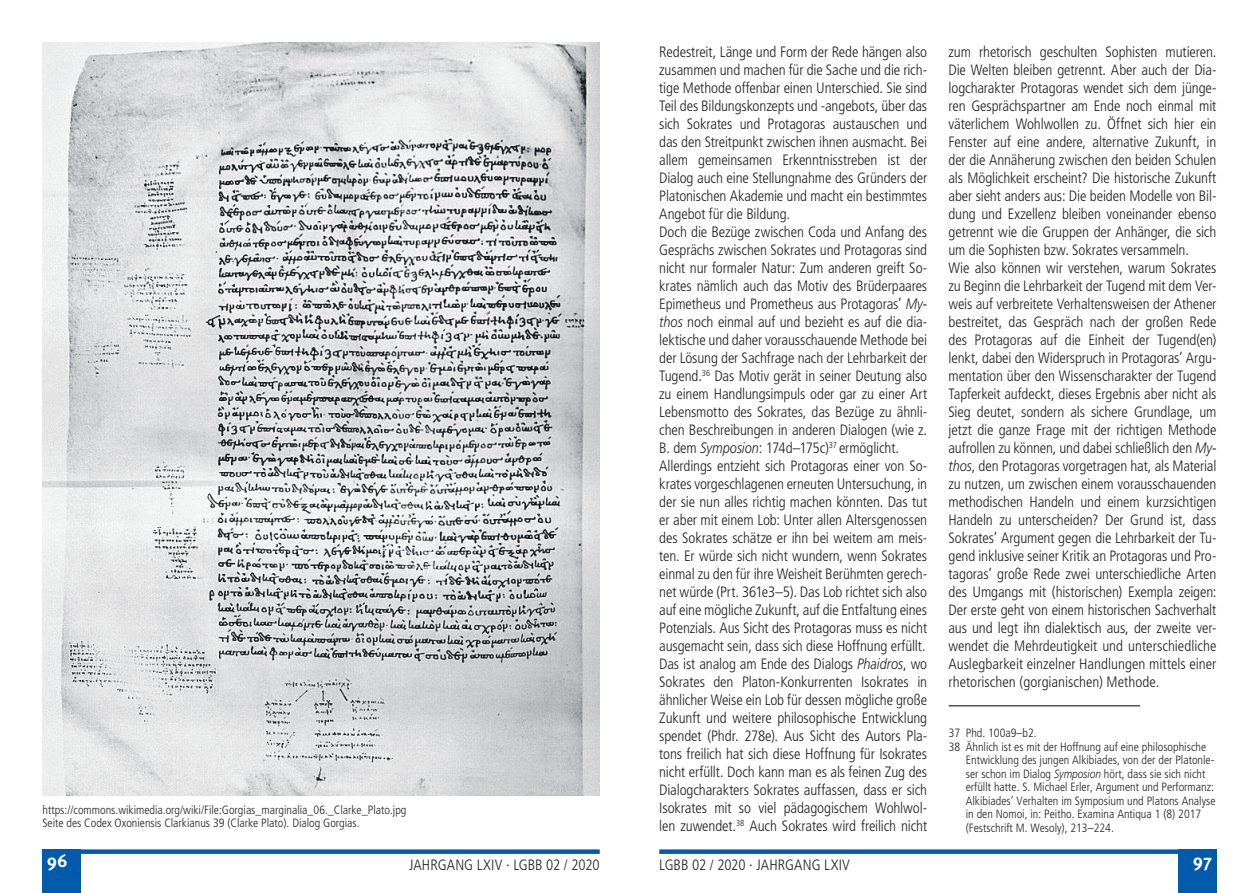
<style>
.page{position:relative;width:1259px;height:893px;background:#fff}
.page>*{position:absolute;margin:0;border:0;box-sizing:border-box;transform-origin:0 0}
.t1{font:700 18px "Meta OT";color:#fff}
.t2{font:300 condensed 15px/18px "Frutiger LT Std";letter-spacing:-.01em;color:#231f20}
.t3{font:300 condensed 12px/13.5px "Frutiger LT Std";color:#231f20}
.s1{font-style:italic;font-stretch:normal}
</style>
<div class="page">
<div style="left:659px;top:849px;width:557px;height:5px;background:#015aaa"></div>
<div style="left:1178px;top:849px;width:38px;height:44px;background:#015aaa"></div>
<div style="left:43px;top:849px;width:38px;height:44px;background:#015aaa"></div>
<div style="left:43px;top:849px;width:557px;height:5px;background:#015aaa"></div>
<img style="left:43px;top:43px;width:557px;height:752px">
<hr style="left:948px;top:705px;width:192px;height:1px;background:#000">
<p class="t3" style="left:43px;top:803px;width:365px">https://commons.wikimedia.org/wiki/File:Gorgias_marginalia_06._Clarke_Plato.jpg<br>Seite des Codex Oxoniensis Clarkianus 39 (Clarke Plato). Dialog Gorgias.</p>
<p class="t2" style="left:659px;top:43px;width:269px">Redestreit, Länge und Form der Rede hängen also zusammen und machen für die Sache und die rich&shy;tige Methode offenbar einen Unterschied. Sie sind Teil des Bildungskonzepts und -angebots, über das sich Sokrates und Protagoras austauschen und das den Streitpunkt zwischen ihnen ausmacht. Bei allem gemeinsamen Erkenntnisstreben ist der Dialog auch eine Stellungnahme des Gründers der Platonischen Akademie und macht ein bestimmtes Angebot für die Bildung.<br>Doch die Bezüge zwischen Coda und Anfang des Gesprächs zwischen Sokrates und Protagoras sind nicht nur formaler Natur: Zum anderen greift So&shy;krates nämlich auch das Motiv des Brüderpaares Epimetheus und Prometheus aus Protagoras’ <span class="s1">My&shy;thos</span> noch einmal auf und bezieht es auf die dia&shy;lektische und daher vorausschauende Methode bei der Lösung der Sachfrage nach der Lehrbarkeit der Tugend.<sup>36</sup> Das Motiv gerät in seiner Deutung also zu einem Handlungsimpuls oder gar zu einer Art Lebensmotto des Sokrates, das Bezüge zu ähnli&shy;chen Beschreibungen in anderen Dialogen (wie z.<br>B. dem <span class="s1">Symposion</span>: 174d–175c)<sup>37</sup> ermöglicht.<br>Allerdings entzieht sich Protagoras einer von So&shy;krates vorgeschlagenen erneuten Untersuchung, in der sie nun alles richtig machen könnten. Das tut er aber mit einem Lob: Unter allen Altersgenossen des Sokrates schätze er ihn bei weitem am meis&shy;ten. Er würde sich nicht wundern, wenn Sokrates einmal zu den für ihre Weisheit Berühmten gerech&shy;net würde (Prt. 361e3–5). Das Lob richtet sich also auf eine mögliche Zukunft, auf die Entfaltung eines Potenzials. Aus Sicht des Protagoras muss es nicht ausgemacht sein, dass sich diese Hoffnung erfüllt.<br>Das ist analog am Ende des Dialogs <span class="s1">Phaidros</span>, wo Sokrates den Platon-Konkurrenten Isokrates in ähnlicher Weise ein Lob für dessen mögliche große Zukunft und weitere philosophische Entwicklung spendet (Phdr. 278e). Aus Sicht des Autors Pla&shy;tons freilich hat sich diese Hoffnung für Isokrates nicht erfüllt. Doch kann man es als feinen Zug des Dialogcharakters Sokrates auffassen, dass er sich Isokrates mit so viel pädagogischem Wohlwol&shy;len zuwendet.<sup>38</sup> Auch Sokrates wird freilich nicht</p>
<p class="t2" style="left:948px;top:43px;width:269px">zum rhetorisch geschulten Sophisten mutieren.<br>Die Welten bleiben getrennt. Aber auch der Dia&shy;logcharakter Protagoras wendet sich dem jünge&shy;ren Gesprächspartner am Ende noch einmal mit väterlichem Wohlwollen zu. Öffnet sich hier ein Fenster auf eine andere, alternative Zukunft, in der die Annäherung zwischen den beiden Schulen als Möglichkeit erscheint? Die historische Zukunft aber sieht anders aus: Die beiden Modelle von Bil&shy;dung und Exzellenz bleiben voneinander ebenso getrennt wie die Gruppen der Anhänger, die sich um die Sophisten bzw. Sokrates versammeln.<br>Wie also können wir verstehen, warum Sokrates zu Beginn die Lehrbarkeit der Tugend mit dem Ver&shy;weis auf verbreitete Verhaltensweisen der Athener bestreitet, das Gespräch nach der großen Rede des Protagoras auf die Einheit der Tugend(en) lenkt, dabei den Widerspruch in Protagoras’ Argu&shy;mentation über den Wissenscharakter der Tugend Tapferkeit aufdeckt, dieses Ergebnis aber nicht als Sieg deutet, sondern als sichere Grundlage, um jetzt die ganze Frage mit der richtigen Methode aufrollen zu können, und dabei schließlich den <span class="s1">My&shy;thos</span>, den Protagoras vorgetragen hat, als Material zu nutzen, um zwischen einem vorausschauenden methodischen Handeln und einem kurzsichtigen Handeln zu unterscheiden? Der Grund ist, dass Sokrates’ Argument gegen die Lehrbarkeit der Tu&shy;gend inklusive seiner Kritik an Protagoras und Pro&shy;tagoras’ große Rede zwei unterschiedliche Arten des Umgangs mit (historischen) Exempla zeigen:<br>Der erste geht von einem historischen Sachverhalt aus und legt ihn dialektisch aus, der zweite ver&shy;wendet die Mehrdeutigkeit und unterschiedliche Auslegbarkeit einzelner Handlungen mittels einer rhetorischen (gorgianischen) Methode.</p>
<p class="t3" style="left:948px;top:726px;width:89px">37 Phd. 100a9–b2.</p>
<p class="t3" style="left:948px;top:740px;width:259px">38 Ähnlich ist es mit der Hoffnung auf eine philosophische</p>
<p class="t3" style="left:965px;top:753px;width:250px">Entwicklung des jungen Alkibiades, von der der Platonle-</p>
<p class="t3" style="left:965px;top:767px;width:241px">ser schon im Dialog <span class="s1">Symposion</span> hört, dass sie sich nicht</p>
<p class="t3" style="left:965px;top:780px;width:250px">erfüllt hatte. S. Michael Erler, Argument und Performanz:</p>
<p class="t3" style="left:965px;top:794px;width:251px">Alkibiades’ Verhalten im Symposium und Platons Analyse</p>
<p class="t3" style="left:965px;top:807px;width:237px">in den Nomoi, in: Peitho. Examina Antiqua 1 (8) 2017</p>
<p class="t3" style="left:965px;top:821px;width:150px">(Festschrift M. Wesoly), 213–224.</p>
<p class="t1" style="left:47px;top:850px;width:22px">96</p>
<p class="t2" style="left:409px;top:856px;width:192px">JAHRGANG LXIV · LGBB 02 / 2020</p>
<p class="t2" style="left:659px;top:856px;width:192px">LGBB 02 / 2020 · JAHRGANG LXIV</p>
<p class="t1" style="left:1193px;top:850px;width:21px">97</p>
</div>
